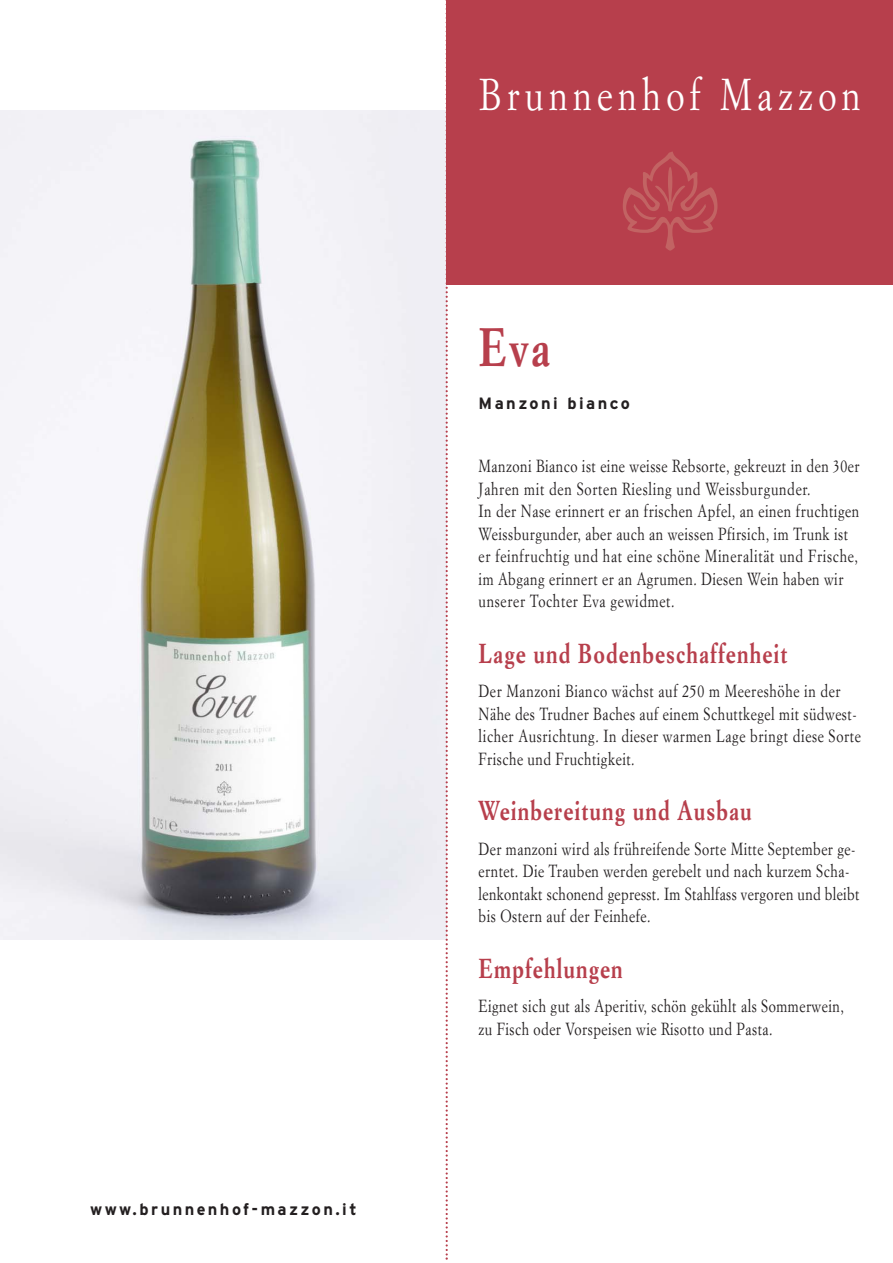
<style>
.page{position:relative;width:893px;height:1263px;background:#fff}
.page>*{position:absolute;margin:0;border:0;box-sizing:border-box;transform-origin:0 0}
.t1{font:105.6px "L Decoration Pi One";color:#c26363}
.t2{font:700 53.1px "Simoncini Garamond";color:#b73f4c;scale:.8 1}
.t3{font:43.8px "Simoncini Garamond";letter-spacing:.15em;color:#fff;scale:.8 1}
.t4{font:700 27px "Simoncini Garamond";letter-spacing:.05em;color:#b73f4c;scale:.8 1}
.t5{font:17.25px/22.5px "Simoncini Garamond";letter-spacing:.035em;color:#231f20;scale:.8 1}
.t6{font:700 16.35px "Interstate";letter-spacing:.15em;color:#231f20}
</style>
<div class="page">
<img style="left:0;top:111px;width:445px;height:829px">
<div style="left:446px;top:0;width:446px;height:285px;background:#b73f4c"></div>
<svg style="left:445px;top:0;width:3px;height:1260px"></svg>
<p class="t6" style="left:90px;top:1203px;width:268px">www.brunnenhof-mazzon.it</p>
<h3 class="t3" style="left:479px;top:77px;width:478px">Brunnenhof Mazzon</h3>
<h1 class="t1" style="left:618px;top:128px;width:105px">-</h1>
<h2 class="t2" style="left:478px;top:325px;width:91px">Eva</h2>
<p class="t6" style="left:478px;top:398px;width:153px">Manzoni bianco</p>
<p class="t5" style="left:478px;top:457px;width:478px">Manzoni Bianco ist eine weisse Rebsorte, gekreuzt in den 30er Jahren mit den Sorten Riesling und Weissburgunder.<br>In der Nase erinnert er an frischen Apfel, an einen fruchtigen Weissburgunder, aber auch an weissen Pfirsich, im Trunk ist er feinfruchtig und hat eine schöne Mineralität und Frische, im Ab gang erinnert er an Agrumen. Diesen Wein haben wir unserer Tochter Eva gewidmet.</p>
<h3 class="t4" style="left:478px;top:642px;width:387px">Lage und Bodenbeschaffenheit</h3>
<p class="t5" style="left:478px;top:682px;width:479px">Der Manzoni Bianco wächst auf 250 m Meereshöhe in der Nähe des Trudner Baches auf einem Schuttkegel mit südwest&shy;licher Ausrichtung. In dieser warmen Lage bringt diese Sorte Frische und Fruchtigkeit.</p>
<h3 class="t4" style="left:478px;top:800px;width:343px">Weinbereitung und Ausbau</h3>
<p class="t5" style="left:478px;top:839px;width:477px">Der manzoni wird als frühreifende Sorte Mitte September ge&shy;erntet. Die Trauben werden gerebelt und nach kurzem Scha&shy;lenkontakt schonend gepresst. Im Stahlfass vergoren und bleibt bis Ostern auf der Feinhefe.</p>
<h3 class="t4" style="left:478px;top:957px;width:182px">Empfehlungen</h3>
<p class="t5" style="left:478px;top:997px;width:458px">Eignet sich gut als Aperitiv, schön gekühlt als Sommerwein, zu Fisch oder Vorspeisen wie Risotto und Pasta.</p>
</div>
